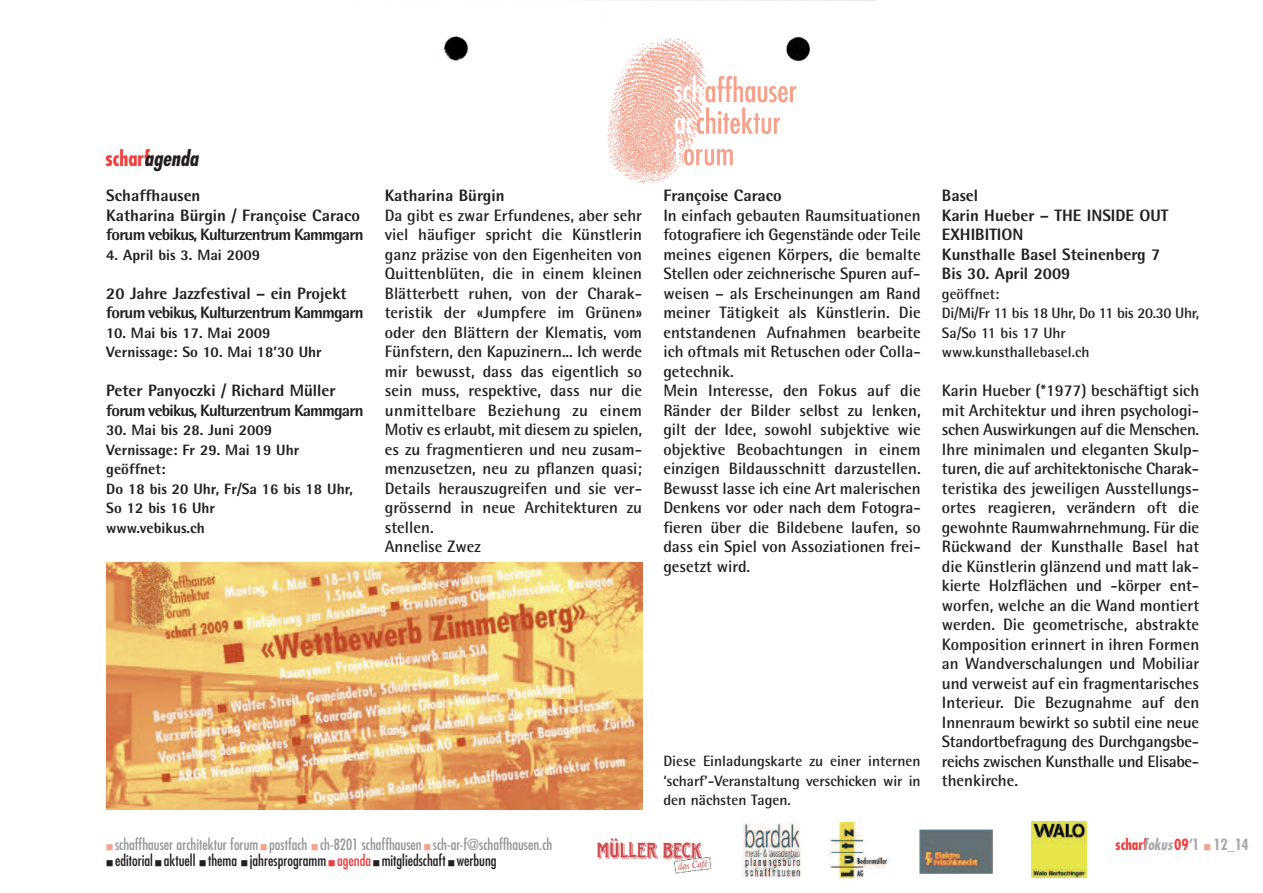
<style>
.page{position:relative;width:1263px;height:893px;background:#fff}
.page>*{position:absolute;margin:0;border:0;box-sizing:border-box;transform-origin:0 0}
.t1{font:700 condensed 21px "Futura";color:#ee3f3e}
.t2{font:700 16.5px/19.5px "Rotis Semi Sans";color:#231f20}
.t3{font:800 16.5px/19.5px "Rotis Semi Sans";letter-spacing:-.05em;color:#231f20}
.t4{font:800 16.5px/19.5px "Rotis Semi Sans";color:#231f20}
.t5{font:800 16.5px/19.5px "Rotis Semi Sans";letter-spacing:-.02em;color:#231f20}
.t6{font:800 15px/19.5px "Rotis Semi Sans";color:#231f20}
.t7{font:700 15px/19.5px "Rotis Semi Sans";letter-spacing:-.005em;color:#231f20;text-align:justify}
.t8{font:condensed 15px/15.6px "Futura";color:#939598}
.t9{font:700 condensed 15px "Futura";color:#ee3f3e}
.s1{font-style:italic;color:#231f20}
.s2{font-weight:700}
.s3{color:#231f20}
.s4{color:#ee3f3e}
.s5{font-style:italic;color:#a8a9ad}
.s6{color:#a8a9ad}
</style>
<div class="page">
<img style="left:443px;top:36px;width:26px;height:25px">
<img style="left:607px;top:37px;width:203px;height:148px">
<img style="left:829px;top:822px;width:63px;height:57px">
<img style="left:919px;top:829px;width:74px;height:44px">
<img style="left:1031px;top:821px;width:55px;height:56px">
<img style="left:743px;top:824px;width:58px;height:55px">
<img style="left:597px;top:838px;width:115px;height:36px">
<img style="left:106px;top:562px;width:536px;height:247px">
<p class="t1" style="left:105px;top:149px;width:95px">scharf<span class="s1">agenda</span></p>
<p class="t5" style="left:106px;top:188px;width:259px">Schaffhausen<br>Katharina Bürgin / Fran<span class="s2">ç</span>oise Caraco forum vebikus, Kulturzentrum Kammgarn</p>
<p class="t6" style="left:106px;top:247px;width:155px">4. April bis 3. Mai 2009</p>
<p class="t3" style="left:106px;top:285px;width:259px">20 Jahre Jazzfestival – ein Projekt forum vebikus, Kulturzentrum Kammgarn</p>
<p class="t6" style="left:106px;top:325px;width:217px">10. Mai bis 17. Mai 2009<br>Vernissage: So 10. Mai 18’30 Uhr</p>
<p class="t3" style="left:106px;top:383px;width:259px">Peter Panyoczki / Richard Müller forum vebikus, Kulturzentrum Kammgarn</p>
<p class="t6" style="left:106px;top:422px;width:248px">30. Mai bis 28. Juni 2009<br>Vernissage: Fr 29. Mai 19 Uhr geöffnet:<br>Do 18 bis 20 Uhr, Fr/Sa 16 bis 18 Uhr,<br>So 12 bis 16 Uhr<br>www.vebikus.ch</p>
<p class="t4" style="left:385px;top:188px;width:121px">Katharina Bürgin</p>
<p class="t2" style="left:385px;top:207px;width:259px">Da gibt es zwar Erfundenes, aber sehr viel häufiger spricht die Künstlerin ganz präzise von den Eigenheiten von Quittenblüten, die in einem kleinen Blätterbett ruhen, von der Charak&shy;teristik der «Jumpfere im Grünen» oder den Blättern der Klematis, vom Fünfstern, den Kapuzinern... Ich werde mir bewusst, dass das eigentlich so sein muss, respektive, dass nur die unmittelbare Beziehung zu einem Motiv es erlaubt, mit diesem zu spielen, es zu fragmentieren und neu zusam&shy;menzusetzen, neu zu pflanzen quasi; Details herauszugreifen und sie ver&shy;grössernd in neue Architekturen zu stellen.<br>Annelise Zwez</p>
<p class="t4" style="left:663px;top:187px;width:120px">Françoise Caraco</p>
<p class="t2" style="left:663px;top:207px;width:259px">In einfach gebauten Raumsituationen fotografiere ich Gegenstände oder Teile meines eigenen Körpers, die bemalte Stellen oder zeichnerische Spuren auf&shy;weisen – als Erscheinungen am Rand meiner Tätigkeit als Künstlerin. Die entstandenen Aufnahmen bearbeite ich oftmals mit Retuschen oder Colla&shy;getechnik.<br>Mein Interesse, den Fokus auf die Ränder der Bilder selbst zu lenken, gilt der Idee, sowohl subjektive wie objektive Beobachtungen in einem einzigen Bildausschnitt darzustellen.<br>Bewusst lasse ich eine Art malerischen Denkens vor oder nach dem Fotogra&shy;fieren über die Bildebene laufen, so dass ein Spiel von Assoziationen frei&shy;gesetzt wird.</p>
<p class="t7" style="left:663px;top:753px;width:259px">Diese Einladungskarte zu einer internen ‘scharf’-Veranstaltung verschicken wir in den nächsten Tagen.</p>
<p class="t4" style="left:942px;top:187px;width:228px">Basel<br>Karin Hueber – THE INSIDE OUT<br>EXHIBITION<br>Kunsthalle Basel Steinenberg 7<br>Bis 30. April 2009</p>
<p class="t7" style="left:942px;top:285px;width:259px;text-align:left">geöffnet:<br>Di/Mi/Fr 11 bis 18 Uhr, Do 11 bis 20.30 Uhr,<br>Sa/So 11 bis 17 Uhr www.kunsthallebasel.ch</p>
<p class="t2" style="left:942px;top:382px;width:259px;text-align:justify">Karin Hueber (*1977) beschäftigt sich mit Architektur und ihren psychologi&shy;schen Auswirkungen auf die Menschen.<br>Ihre minimalen und eleganten Skulp&shy;turen, die auf architektonische Charak&shy;teristika des jeweiligen Ausstellungs&shy;ortes reagieren, verändern oft die gewohnte Raumwahrnehmung. Für die Rückwand der Kunsthalle Basel hat die Künstlerin glänzend und matt lak&shy;kierte Holzflächen und -körper ent&shy;worfen, welche an die Wand montiert werden. Die geometrische, abstrakte Komposition erinnert in ihren Formen an Wandverschalungen und Mobiliar und verweist auf ein fragmentarisches Interieur. Die Bezugnahme auf den Innenraum bewirkt so subtil eine neue Standortbefragung des Durchgangsbe&shy;reichs zwischen Kunsthalle und Elisabe&shy;thenkirche.</p>
<p class="t8" style="left:115px;top:838px;width:439px">schaffhauser architektur forum postfach ch-8201 schaffhausen sch-ar-f@schaffhausen.ch <span class="s3">editorial aktuell thema jahresprogramm</span> <span class="s4">agenda</span> <span class="s3">mitgliedschaft werbung</span></p>
<p class="t9" style="left:1115px;top:838px;width:135px">schar<span class="s5">fokus</span>09<span class="s6">’1 12_14</span></p>
</div>
